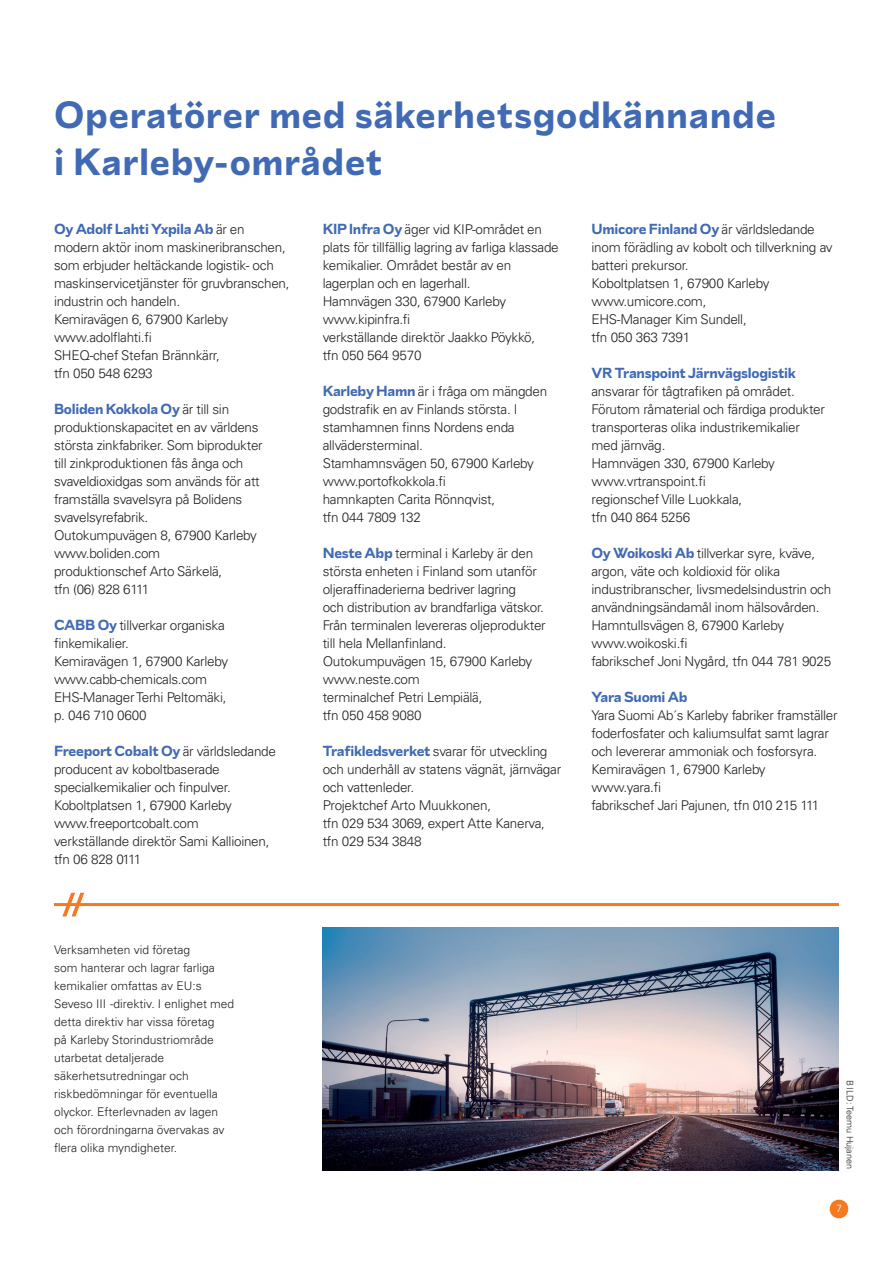
<style>
.page{position:relative;width:893px;height:1263px;background:#fff}
.page>*{position:absolute;margin:0;border:0;box-sizing:border-box;transform-origin:0 0}
.otsikko_h1{font:700 39px "Lyyra Standard";letter-spacing:.015em;color:#406ab4}
.Leipis_BOLD{font:700 15px "Lyyra Standard";letter-spacing:-.02em;color:#406ab4}
.Leipis{font:300 13.5px/18px "Univers LT Pro 45";letter-spacing:-.02em;color:#231f20}
.Leipis_BOLD-2{font:300 13.5px/18px "Univers LT Pro 45";letter-spacing:-.02em;color:#231f20}
.Leipis-2{font:300 12px/18px "Univers LT Pro 45";color:#231f20}
.t1{font:300 10.5px "Univers LT Pro 45";color:#fff}
.Leipis-3{font:300 9px "Univers LT Pro 45";color:#231f20}
.s1{font-family:"Univers LT Pro 45";font-weight:300;font-size:13.5px;color:#231f20}
.s2{font-family:"Lyyra Standard";font-weight:700;font-size:15px;color:#406ab4}
</style>
<div class="page">
<img style="left:323px;top:927px;width:516px;height:243px">
<svg style="left:62px;top:893px;width:22px;height:23px"></svg>
<hr style="left:54px;top:903px;width:785px;height:3px;background:#f47921">
<svg style="left:829px;top:1199px;width:20px;height:20px"></svg>
<p class="otsikko_h1" style="left:54px;top:90px;width:724px">Operatörer med säkerhetsgodkännande</p>
<p class="otsikko_h1" style="left:54px;top:136px;width:330px">i Karleby-området</p>
<p class="Leipis_BOLD" style="left:54px;top:219px;width:192px">Oy Adolf Lahti Yxpila Ab <span class="s1">är en</span></p>
<p class="Leipis_BOLD-2" style="left:54px;top:238px;width:237px">modern aktör inom maskineribranschen, som erbjuder heltäckande logistik- och maskinservicetjänster för gruvbranschen, industrin och handeln.</p>
<p class="Leipis_BOLD-2" style="left:54px;top:310px;width:176px">Kemiravägen 6, 67900 Karleby</p>
<p class="Leipis_BOLD-2" style="left:54px;top:328px;width:99px">www.adolflahti.fi</p>
<p class="Leipis_BOLD-2" style="left:54px;top:346px;width:167px">SHEQ-chef Stefan Brännkärr,</p>
<p class="Leipis_BOLD-2" style="left:54px;top:364px;width:100px">tfn 050 548 6293</p>
<p class="Leipis_BOLD" style="left:54px;top:399px;width:177px">Boliden Kokkola Oy <span class="s1">är till sin</span></p>
<p class="Leipis_BOLD-2" style="left:54px;top:418px;width:210px">produktionskapacitet en av världens största zinkfabriker. Som biprodukter till zinkproduktionen fås ånga och svaveldioxidgas som används för att framställa svavelsyra på Bolidens svavelsyrefabrik.</p>
<p class="Leipis" style="left:54px;top:526px;width:204px">Outokumpuvägen 8, 67900 Karleby</p>
<p class="Leipis" style="left:54px;top:544px;width:108px">www.boliden.com</p>
<p class="Leipis" style="left:54px;top:562px;width:170px">produktionschef Arto Särkelä,</p>
<p class="Leipis" style="left:54px;top:580px;width:97px">tfn (06) 828 6111</p>
<p class="Leipis_BOLD-2" style="left:54px;top:616px;width:172px"><span class="s2">CABB Oy</span> tillverkar organiska finkemikalier.</p>
<p class="Leipis" style="left:54px;top:652px;width:176px">Kemiravägen 1, 67900 Karleby</p>
<p class="Leipis" style="left:54px;top:670px;width:155px">www.cabb-chemicals.com</p>
<p class="Leipis" style="left:54px;top:688px;width:174px">EHS-Manager Terhi Peltomäki,</p>
<p class="Leipis" style="left:54px;top:706px;width:94px">p. 046 710 0600</p>
<p class="Leipis_BOLD" style="left:54px;top:741px;width:223px">Freeport Cobalt Oy <span class="s1">är världsledande</span></p>
<p class="Leipis_BOLD-2" style="left:54px;top:760px;width:179px">producent av koboltbaserade specialkemikalier och finpulver.<br>Koboltplatsen 1, 67900 Karleby</p>
<p class="Leipis" style="left:54px;top:814px;width:146px">www.freeportcobalt.com</p>
<p class="Leipis" style="left:54px;top:832px;width:217px">verkställande direktör Sami Kallioinen,</p>
<p class="Leipis" style="left:54px;top:850px;width:89px">tfn 06 828 0111</p>
<p class="Leipis-2" style="left:54px;top:940px;width:182px">Verksamheten vid företag<br>som hanterar och lagrar farliga kemikalier omfattas av EU:s<br>Seveso III -direktiv. I enlighet med detta direktiv har vissa företag<br>på Karleby Storindustriområde utarbetat detaljerade säkerhetsutredningar och riskbedömningar för eventuella olyckor. Efterlevnaden av lagen och förordningarna övervakas av flera olika myndigheter.</p>
<p class="Leipis_BOLD-2" style="left:323px;top:220px;width:238px"><span class="s2">KIP lnfra Oy</span> äger vid KIP-området en plats för tillfällig lagring av farliga klassade</p>
<p class="Leipis" style="left:323px;top:256px;width:190px">kemikalier. Området består av en</p>
<p class="Leipis" style="left:323px;top:274px;width:149px">lagerplan och en lagerhall.</p>
<p class="Leipis" style="left:323px;top:292px;width:185px">Hamnvägen 330, 67900 Karleby</p>
<p class="Leipis" style="left:323px;top:310px;width:89px">www.kipinfra.fi</p>
<p class="Leipis" style="left:323px;top:328px;width:214px">verkställande direktör Jaakko Pöykkö,</p>
<p class="Leipis" style="left:323px;top:346px;width:100px">tfn 050 564 9570</p>
<p class="Leipis_BOLD-2" style="left:323px;top:382px;width:226px"><span class="s2">Karleby Hamn</span> är i fråga om mängden godstrafik en av Finlands största. I stamhamnen finns Nordens enda allvädersterminal.</p>
<p class="Leipis" style="left:323px;top:454px;width:213px">Stamhamnsvägen 50, 67900 Karleby www.portofkokkola.fi</p>
<p class="Leipis" style="left:323px;top:490px;width:174px">hamnkapten Carita Rönnqvist,</p>
<p class="Leipis" style="left:323px;top:508px;width:100px">tfn 044 7809 132</p>
<p class="Leipis_BOLD-2" style="left:323px;top:544px;width:216px"><span class="s2">Neste Abp</span> terminal i Karleby är den största enheten i Finland som utanför</p>
<p class="Leipis" style="left:323px;top:580px;width:195px">oljeraffinaderierna bedriver lagring</p>
<p class="Leipis" style="left:323px;top:598px;width:225px">och distribution av brandfarliga vätskor.<br>Från terminalen levereras oljeprodukter</p>
<p class="Leipis" style="left:323px;top:634px;width:125px">till hela Mellanfinland.</p>
<p class="Leipis" style="left:323px;top:652px;width:211px">Outokumpuvägen 15, 67900 Karleby www.neste.com</p>
<p class="Leipis" style="left:323px;top:688px;width:161px">terminalchef Petri Lempiälä,</p>
<p class="Leipis" style="left:323px;top:706px;width:100px">tfn 050 458 9080</p>
<p class="Leipis_BOLD-2" style="left:323px;top:742px;width:240px"><span class="s2">Trafikledsverket</span> svarar för utveckling och underhåll av statens vägnät, järnvägar och vattenleder.</p>
<p class="Leipis" style="left:323px;top:796px;width:170px">Projektchef Arto Muukkonen,</p>
<p class="Leipis" style="left:323px;top:814px;width:224px">tfn 029 534 3069, expert Atte Kanerva,</p>
<p class="Leipis" style="left:323px;top:832px;width:100px">tfn 029 534 3848</p>
<p class="Leipis_BOLD" style="left:591px;top:219px;width:225px">Umicore Finland Oy <span class="s1">är världsledande</span></p>
<p class="Leipis_BOLD-2" style="left:591px;top:238px;width:243px">inom förädling av kobolt och tillverkning av batteri prekursor.</p>
<p class="Leipis" style="left:591px;top:274px;width:179px">Koboltplatsen 1, 67900 Karleby</p>
<p class="Leipis" style="left:591px;top:292px;width:116px">www.umicore.com,</p>
<p class="Leipis" style="left:591px;top:310px;width:157px">EHS-Manager Kim Sundell,</p>
<p class="Leipis" style="left:591px;top:328px;width:100px">tfn 050 363 7391</p>
<p class="Leipis_BOLD" style="left:591px;top:363px;width:206px">VR Transpoint Järnvägslogistik</p>
<p class="Leipis" style="left:591px;top:382px;width:235px">ansvarar för tågtrafiken på området.<br>Förutom råmaterial och färdiga produkter transporteras olika industrikemikalier</p>
<p class="Leipis" style="left:591px;top:436px;width:76px">med järnväg.</p>
<p class="Leipis" style="left:591px;top:454px;width:185px">Hamnvägen 330, 67900 Karleby</p>
<p class="Leipis" style="left:591px;top:472px;width:116px">www.vrtranspoint.fi</p>
<p class="Leipis" style="left:591px;top:490px;width:152px">regionschef Ville Luokkala,</p>
<p class="Leipis" style="left:591px;top:508px;width:100px">tfn 040 864 5256</p>
<p class="Leipis_BOLD-2" style="left:591px;top:544px;width:241px"><span class="s2">Oy Woikoski Ab</span> tillverkar syre, kväve, argon, väte och koldioxid för olika industribranscher, livsmedelsindustrin och användningsändamål inom hälsovården.</p>
<p class="Leipis" style="left:591px;top:616px;width:194px">Hamntullsvägen 8, 67900 Karleby</p>
<p class="Leipis" style="left:591px;top:634px;width:98px">www.woikoski.fi</p>
<p class="Leipis" style="left:591px;top:652px;width:241px">fabrikschef Joni Nygård, tfn 044 781 9025</p>
<p class="Leipis_BOLD" style="left:591px;top:687px;width:98px">Yara Suomi Ab</p>
<p class="Leipis" style="left:591px;top:706px;width:247px">Yara Suomi Ab´s Karleby fabriker framställer foderfosfater och kaliumsulfat samt lagrar och levererar ammoniak och fosforsyra.</p>
<p class="Leipis" style="left:591px;top:760px;width:176px">Kemiravägen 1, 67900 Karleby</p>
<p class="Leipis" style="left:591px;top:778px;width:71px">www.yara.fi</p>
<p class="Leipis" style="left:591px;top:796px;width:229px">fabrikschef Jari Pajunen, tfn 010 215 111</p>
<p class="Leipis-3" style="left:856px;top:1080px;width:90px;rotate:90deg">BILD: Teemu Hujanen</p>
<p class="t1" style="left:836px;top:1202px;width:7px">7</p>
</div>
